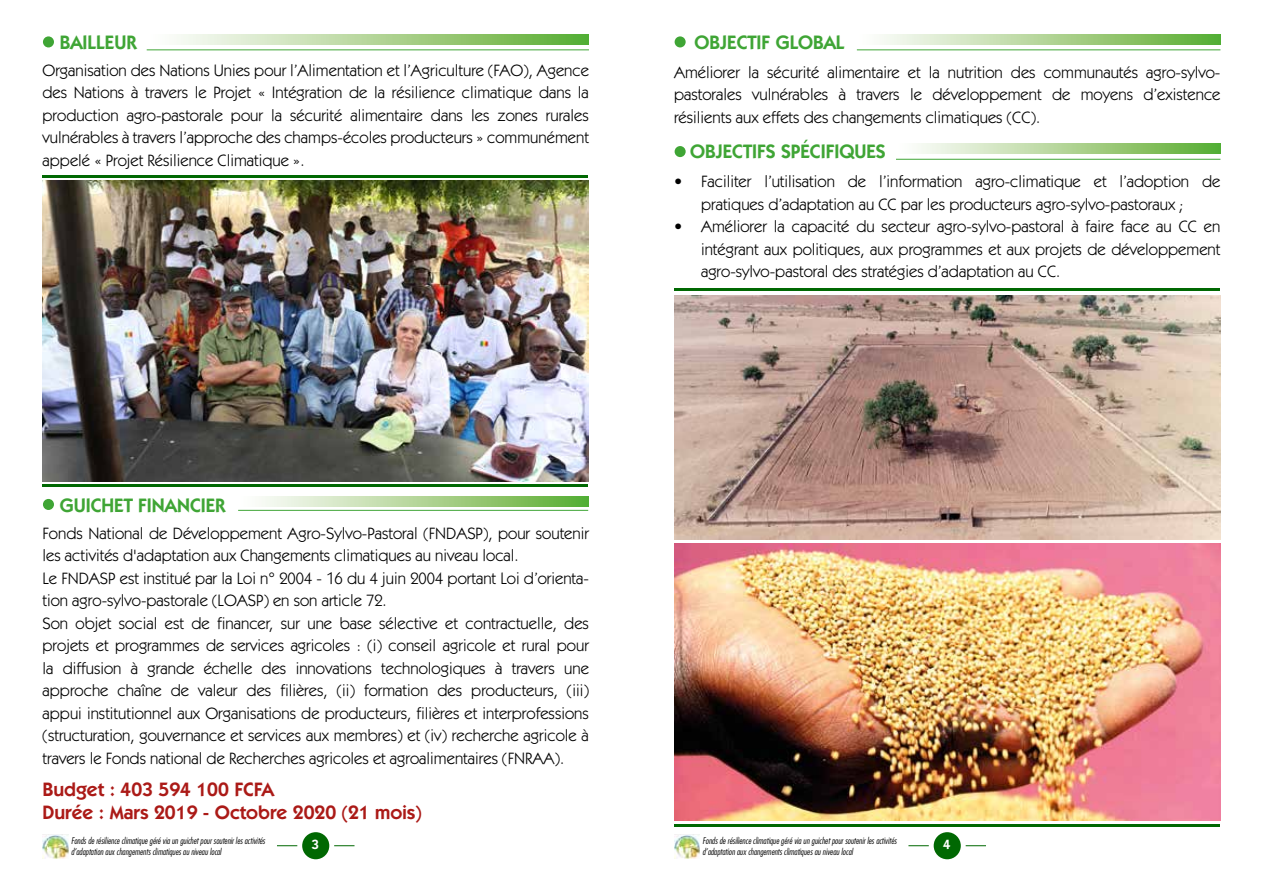
<style>
.page{position:relative;width:1263px;height:893px;background:#fff}
.page>*{position:absolute;margin:0;border:0;box-sizing:border-box;transform-origin:0 0}
.t1{font:600 19.5px "Kabel IT Cby BT";color:#3fa535}
.t2{font:600 19.5px/22.5px "Itc Kabel";color:#ab1a17}
.t3{font:16.5px/22.5px "Itc Kabel";color:#000;text-align:justify}
.t4{font:600 13.5px "Itc Kabel";color:#fff}
.t5{font:italic 300 condensed 9px/10.8px "Futura";color:#000}
</style>
<div class="page">
<div style="left:302px;top:832px;width:27px;height:27px;background:#006802;border-radius:50%"></div>
<svg style="left:334px;top:845px;width:20px;height:1px"></svg>
<svg style="left:277px;top:845px;width:20px;height:1px"></svg>
<div style="left:934px;top:832px;width:27px;height:27px;background:#006802;border-radius:50%"></div>
<svg style="left:966px;top:845px;width:20px;height:1px"></svg>
<svg style="left:908px;top:845px;width:21px;height:1px"></svg>
<hr style="left:147px;top:49px;width:442px;height:1px;background:#3fa535">
<hr style="left:238px;top:510px;width:350px;height:1px;background:#3fa535">
<hr style="left:857px;top:49px;width:363px;height:1px;background:#3fa535">
<hr style="left:896px;top:159px;width:324px;height:1px;background:#3fa535">
<img style="left:43px;top:834px;width:25px;height:25px">
<img style="left:674px;top:834px;width:26px;height:25px">
<img style="left:43px;top:181px;width:545px;height:300px">
<hr style="left:43px;top:175px;width:545px;height:2px;background:#006802">
<hr style="left:675px;top:289px;width:545px;height:2px;background:#006802">
<hr style="left:43px;top:484px;width:545px;height:2px;background:#006802">
<img style="left:674px;top:295px;width:546px;height:244px">
<img style="left:674px;top:543px;width:546px;height:277px">
<hr style="left:674px;top:825px;width:545px;height:2px;background:#006802">
<div style="left:43px;top:36px;width:11px;height:11px;background:#3fa535;border-radius:50%"></div>
<div style="left:43px;top:499px;width:11px;height:11px;background:#3fa535;border-radius:50%"></div>
<div style="left:675px;top:36px;width:11px;height:11px;background:#3fa535;border-radius:50%"></div>
<div style="left:675px;top:146px;width:11px;height:11px;background:#3fa535;border-radius:50%"></div>
<svg style="left:176px;top:35px;width:412px;height:10px"></svg>
<svg style="left:880px;top:35px;width:340px;height:10px"></svg>
<svg style="left:917px;top:144px;width:303px;height:9px"></svg>
<svg style="left:261px;top:497px;width:327px;height:10px"></svg>
<p class="t1" style="left:60px;top:30px;width:78px">BAILLEUR</p>
<p class="t1" style="left:695px;top:30px;width:151px">OBJECTIF GLOBAL</p>
<p class="t3" style="left:43px;top:59px;width:548px">Organisation des Nations Unies pour l’Alimentation et l’Agriculture (FAO), Agence des Nations à travers le Projet « Intégration de la résilience climatique dans la production agro-pastorale pour la sécurité alimentaire dans les zones rurales vulnérables à travers l’approche des champs-écoles producteurs » communément appelé « Projet Résilience Climatique ».</p>
<p class="t3" style="left:674px;top:61px;width:548px">Améliorer la sécurité alimentaire et la nutrition des communautés agro-sylvo&shy;pastorales vulnérables à travers le développement de moyens d’existence résilients aux effets des changements climatiques (CC).</p>
<p class="t3" style="left:674px;top:171px;width:548px;text-align:center">• Faciliter l’utilisation de l’information agro-climatique et l’adoption de pratiques d’adaptation au CC par les producteurs agro-sylvo-pastoraux ;</p>
<p class="t3" style="left:701px;top:216px;width:521px;text-indent:-27px">• Améliorer la capacité du secteur agro-sylvo-pastoral à faire face au CC en intégrant aux politiques, aux programmes et aux projets de développement agro-sylvo-pastoral des stratégies d’adaptation au CC.</p>
<p class="t1" style="left:690px;top:140px;width:197px">OBJECTIFS SPÉCIFIQUES</p>
<p class="t1" style="left:60px;top:493px;width:167px">GUICHET FINANCIER</p>
<p class="t3" style="left:43px;top:522px;width:548px;text-align:left">Fonds National de Développement Agro-Sylvo-Pastoral (FNDASP), pour soutenir les activités d'adaptation aux Changements climatiques au niveau local.<br>Le FNDASP est institué par la Loi n° 2004 - 16 du 4 juin 2004 portant Loi d’orienta&shy;tion agro-sylvo-pastorale (LOASP) en son article 72.<br>Son objet social est de financer, sur une base sélective et contractuelle, des projets et programmes de services agricoles : (i) conseil agricole et rural pour la diffusion à grande échelle des innovations technologiques à travers une approche chaîne de valeur des filières, (ii) formation des producteurs, (iii) appui institutionnel aux Organisations de producteurs, filières et interprofessions (structuration, gouvernance et services aux membres) et (iv) recherche agricole à travers le Fonds national de Recherches agricoles et agroalimentaires (FNRAA).</p>
<p class="t2" style="left:43px;top:779px;width:381px">Budget : 403 594 100 FCFA<br>Durée : Mars 2019 - Octobre 2020 (21 mois)</p>
<p class="t5" style="left:71px;top:835px;width:196px">Fonds de résilience climatique géré via un guichet pour soutenir les activités d’adaptation aux changements climatiques au niveau local</p>
<p class="t5" style="left:702px;top:835px;width:196px">Fonds de résilience climatique géré via un guichet pour soutenir les activités d’adaptation aux changements climatiques au niveau local</p>
<p class="t4" style="left:312px;top:837px;width:9px">3</p>
<p class="t4" style="left:943px;top:837px;width:9px">4</p>
</div>
